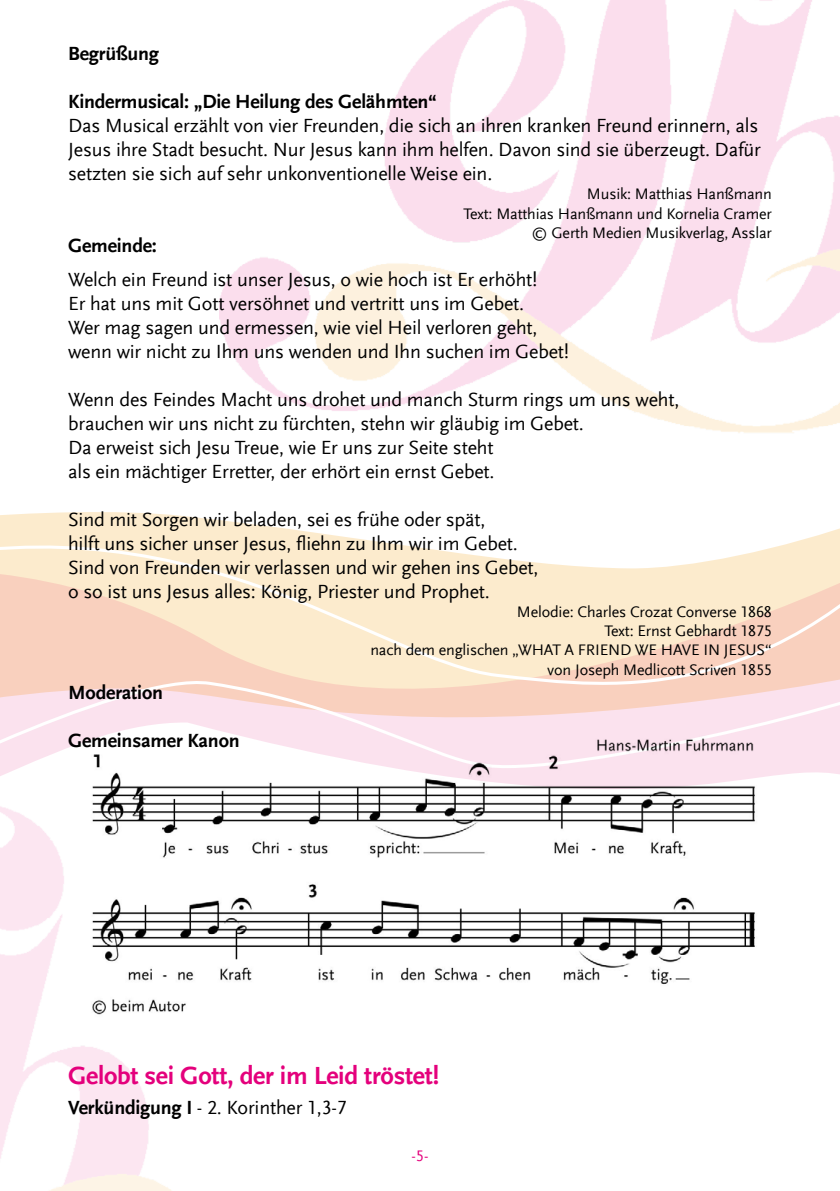
<style>
.page{position:relative;width:840px;height:1191px;background:#fff}
.page>*{position:absolute;margin:0;border:0;box-sizing:border-box;transform-origin:0 0}
.t1{font:700 26px "Scala Sans Offc";letter-spacing:-.01em;color:#e4007c}
.t2{font:20px/24px "Scala Sans Offc";letter-spacing:-.01em;color:#000}
.t3{font:700 20px "Scala Sans Offc";letter-spacing:-.01em;color:#000}
.t4{font:16px/19.2px "Scala Sans Offc";letter-spacing:-.01em;color:#000;text-align:right}
.t5{font:16px "Scala Sans Offc";color:#e4007c}
.s1{font-weight:700}
</style>
<div class="page">
<img style="left:220px;top:0;width:619px;height:391px">
<img style="left:0;top:837px;width:172px;height:354px">
<svg style="left:268px;top:391px;width:571px;height:42px"></svg>
<svg style="left:0;top:512px;width:839px;height:301px"></svg>
<img style="left:88px;top:732px;width:670px;height:287px">
<p class="t3" style="left:68px;top:42px;width:92px">Begrüßung</p>
<p class="t3" style="left:68px;top:90px;width:370px">Kindermusical: „Die Heilung des Gelähmten“</p>
<p class="t2" style="left:68px;top:114px;width:693px;text-align:justify">Das Musical erzählt von vier Freunden, die sich an ihren kranken Freund erinnern, als Jesus ihre Stadt besucht. Nur Jesus kann ihm helfen. Davon sind sie überzeugt. Dafür setzten sie sich auf sehr unkonventionelle Weise ein.</p>
<p class="t4" style="left:463px;top:185px;width:310px">Musik: Matthias Hanßmann<br>Text: Matthias Hanßmann und Kornelia Cramer © Gerth Medien Musikverlag, Asslar</p>
<p class="t3" style="left:68px;top:234px;width:90px">Gemeinde:</p>
<p class="t2" style="left:68px;top:268px;width:502px">Welch ein Freund ist unser Jesus, o wie hoch ist Er erhöht!<br>Er hat uns mit Gott versöhnet und vertritt uns im Gebet.<br>Wer mag sagen und ermessen, wie viel Heil verloren geht, wenn wir nicht zu Ihm uns wenden und Ihn suchen im Gebet!</p>
<p class="t2" style="left:68px;top:388px;width:612px">Wenn des Feindes Macht uns drohet und manch Sturm rings um uns weht, brauchen wir uns nicht zu fürchten, stehn wir gläubig im Gebet.<br>Da erweist sich Jesu Treue, wie Er uns zur Seite steht<br>als ein mächtiger Erretter, der erhört ein ernst Gebet.</p>
<p class="t2" style="left:68px;top:508px;width:472px">Sind mit Sorgen wir beladen, sei es frühe oder spät,<br>hilft uns sicher unser Jesus, fliehn zu Ihm wir im Gebet.<br>Sind von Freunden wir verlassen und wir gehen ins Gebet, o so ist uns Jesus alles: König, Priester und Prophet.</p>
<p class="t4" style="left:370px;top:602px;width:403px">Melodie: Charles Crozat Converse 1868<br>Text: Ernst Gebhardt 1875<br>nach dem englischen „WHAT A FRIEND WE HAVE IN JESUS“ von Joseph Medlicott Scriven 1855</p>
<p class="t3" style="left:68px;top:681px;width:96px">Moderation</p>
<p class="t3" style="left:68px;top:729px;width:173px">Gemeinsamer Kanon</p>
<h1 class="t1" style="left:68px;top:1061px;width:372px">Gelobt sei Gott, der im Leid tröstet!</h1>
<p class="t2" style="left:68px;top:1096px;width:280px"><span class="s1">Verkündigung I</span> - 2. Korinther 1,3-7</p>
<p class="t5" style="left:411px;top:1146px;width:18px">-5-</p>
</div>
